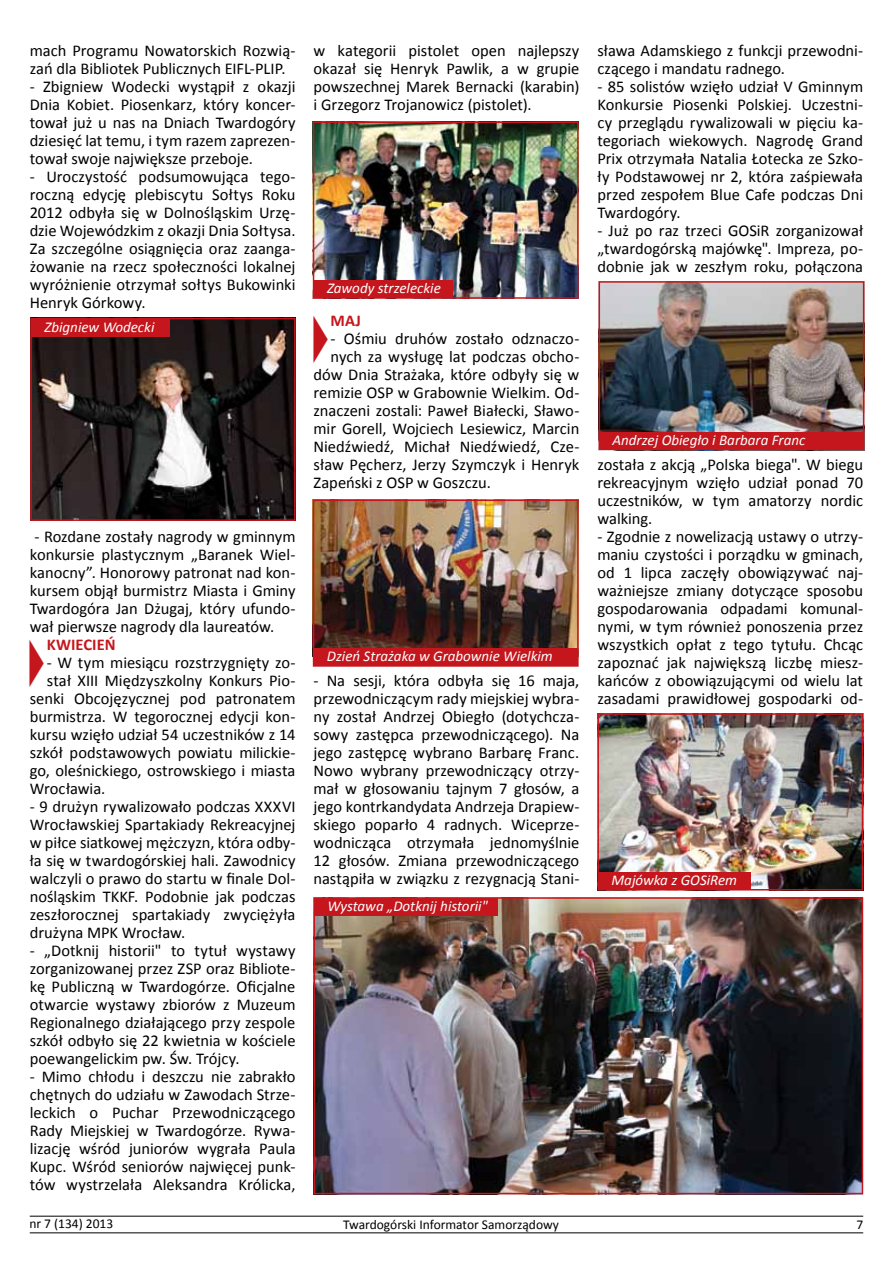
<style>
.page{position:relative;width:893px;height:1263px;background:#fff}
.page>*{position:absolute;margin:0;border:0;box-sizing:border-box;transform-origin:0 0}
.t1{font:66.75px "Arial";color:#c4161c;scale:.3 1}
.t2{font:16.5px/18px "Calibri";color:#000;text-align:justify}
.t3{font:700 16.5px "Calibri";letter-spacing:.005em;color:#c4161c}
.t4{font:italic 15px "Calibri";color:#fff}
.t5{font:13.5px "Calibri";color:#000}
</style>
<div class="page">
<img style="left:33px;top:321px;width:260px;height:197px">
<div style="left:30px;top:318px;width:266px;height:203px;border:2px solid #c4161c"></div>
<img style="left:317px;top:900px;width:543px;height:291px">
<div style="left:314px;top:897px;width:549px;height:297px;border:2px solid #c4161c"></div>
<img style="left:602px;top:284px;width:259px;height:148px">
<div style="left:599px;top:281px;width:265px;height:169px;border:2px solid #c4161c"></div>
<img style="left:316px;top:125px;width:260px;height:171px">
<div style="left:313px;top:122px;width:266px;height:177px;border:2px solid #c4161c"></div>
<img style="left:316px;top:503px;width:260px;height:145px">
<div style="left:313px;top:500px;width:266px;height:167px;border:2px solid #c4161c"></div>
<img style="left:600px;top:716px;width:260px;height:171px">
<div style="left:597px;top:713px;width:266px;height:177px;border:2px solid #c4161c"></div>
<div style="left:32px;top:319px;width:138px;height:18px;background:#c4161c"></div>
<div style="left:314px;top:281px;width:139px;height:17px;background:#c4161c"></div>
<div style="left:314px;top:648px;width:263px;height:17px;background:#c4161c"></div>
<div style="left:600px;top:432px;width:264px;height:17px;background:#c4161c"></div>
<div style="left:599px;top:872px;width:151px;height:17px;background:#c4161c"></div>
<div style="left:315px;top:898px;width:183px;height:17px;background:#c4161c"></div>
<hr style="left:30px;top:1232px;width:833px;height:1px;background:#000">
<hr style="left:30px;top:1216px;width:833px;height:1px;background:#000">
<p class="t2" style="left:30px;top:42px;width:267px">mach Programu Nowatorskich Rozwią&shy;zań dla Bibliotek Publicznych EIFL-PLIP.</p>
<p class="t2" style="left:30px;top:78px;width:267px">- Zbigniew Wodecki wystąpił z okazji Dnia Kobiet. Piosenkarz, który koncer&shy;tował już u nas na Dniach Twardogóry dziesięć lat temu, i tym razem zaprezen&shy;tował swoje największe przeboje.</p>
<p class="t2" style="left:30px;top:168px;width:267px">- Uroczystość podsumowująca tego&shy;roczną edycję plebiscytu Sołtys Roku 2012 odbyła się w Dolnośląskim Urzę&shy;dzie Wojewódzkim z okazji Dnia Sołtysa.<br>Za szczególne osiągnięcia oraz zaanga&shy;żowanie na rzecz społeczności lokalnej wyróżnienie otrzymał sołtys Bukowinki Henryk Górkowy.</p>
<p class="t4" style="left:44px;top:317px;width:112px">Zbigniew Wodecki</p>
<p class="t2" style="left:30px;top:528px;width:267px">- Rozdane zostały nagrody w gminnym konkursie plastycznym „Baranek Wiel&shy;kanocny”. Honorowy patronat nad kon&shy;kursem objął burmistrz Miasta i Gminy Twardogóra Jan Dżugaj, który ufundo&shy;wał pierwsze nagrody dla laureatów.</p>
<h1 class="t1" style="left:27px;top:619px;width:68px">►</h1>
<p class="t3" style="left:47px;top:634px;width:54px">KWIECIEŃ</p>
<p class="t2" style="left:47px;top:654px;width:250px">- W tym miesiącu rozstrzygnięty zo-</p>
<p class="t2" style="left:47px;top:672px;width:250px">stał XIII Międzyszkolny Konkurs Pio-</p>
<p class="t2" style="left:30px;top:690px;width:267px">senki Obcojęzycznej pod patronatem</p>
<p class="t2" style="left:30px;top:708px;width:267px">burmistrza. W tegorocznej edycji kon-</p>
<p class="t2" style="left:30px;top:726px;width:267px">kursu wzięło udział 54 uczestników z 14</p>
<p class="t2" style="left:30px;top:744px;width:267px">szkół podstawowych powiatu milickie-</p>
<p class="t2" style="left:30px;top:762px;width:267px">go, oleśnickiego, ostrowskiego i miasta</p>
<p class="t2" style="left:30px;top:780px;width:77px">Wrocławia.</p>
<p class="t2" style="left:30px;top:798px;width:267px">- 9 drużyn rywalizowało podczas XXXVI Wrocławskiej Spartakiady Rekreacyjnej w piłce siatkowej mężczyzn, która odby&shy;ła się w twardogórskiej hali. Zawodnicy walczyli o prawo do startu w finale Dol&shy;nośląskim TKKF. Podobnie jak podczas zeszłorocznej spartakiady zwyciężyła drużyna MPK Wrocław.</p>
<p class="t2" style="left:30px;top:942px;width:267px">- „Dotknij historii" to tytuł wystawy zorganizowanej przez ZSP oraz Bibliote&shy;kę Publiczną w Twardogórze. Oficjalne otwarcie wystawy zbiorów z Muzeum Regionalnego działającego przy zespole szkół odbyło się 22 kwietnia w kościele poewangelickim pw. Św. Trójcy.</p>
<p class="t2" style="left:30px;top:1068px;width:267px">- Mimo chłodu i deszczu nie zabrakło chętnych do udziału w Zawodach Strze&shy;leckich o Puchar Przewodniczącego Rady Miejskiej w Twardogórze. Rywa&shy;lizację wśród juniorów wygrała Paula Kupc. Wśród seniorów najwięcej punk&shy;tów wystrzelała Aleksandra Królicka,</p>
<p class="t2" style="left:314px;top:42px;width:267px">w kategorii pistolet open najlepszy okazał się Henryk Pawlik, a w grupie powszechnej Marek Bernacki (karabin) i Grzegorz Trojanowicz (pistolet).</p>
<p class="t4" style="left:327px;top:278px;width:115px">Zawody strzeleckie</p>
<h1 class="t1" style="left:311px;top:295px;width:68px">►</h1>
<p class="t3" style="left:331px;top:310px;width:32px">MAJ</p>
<p class="t2" style="left:331px;top:330px;width:250px">- Ośmiu druhów zostało odznaczo-</p>
<p class="t2" style="left:331px;top:348px;width:250px">nych za wysługę lat podczas obcho-</p>
<p class="t2" style="left:314px;top:366px;width:267px">dów Dnia Strażaka, które odbyły się w</p>
<p class="t2" style="left:314px;top:384px;width:267px">remizie OSP w Grabownie Wielkim. Od-</p>
<p class="t2" style="left:314px;top:402px;width:267px">znaczeni zostali: Paweł Białecki, Sławo-</p>
<p class="t2" style="left:314px;top:420px;width:267px">mir Gorell, Wojciech Lesiewicz, Marcin</p>
<p class="t2" style="left:314px;top:438px;width:267px">Niedźwiedź, Michał Niedźwiedź, Cze-</p>
<p class="t2" style="left:314px;top:456px;width:267px">sław Pęcherz, Jerzy Szymczyk i Henryk</p>
<p class="t2" style="left:314px;top:474px;width:179px">Zapeński z OSP w Goszczu.</p>
<p class="t4" style="left:327px;top:646px;width:228px">Dzień Strażaka w Grabownie Wielkim</p>
<p class="t2" style="left:314px;top:672px;width:267px">- Na sesji, która odbyła się 16 maja, przewodniczącym rady miejskiej wybra&shy;ny został Andrzej Obiegło (dotychcza&shy;sowy zastępca przewodniczącego). Na jego zastępcę wybrano Barbarę Franc.<br>Nowo wybrany przewodniczący otrzy&shy;mał w głosowaniu tajnym 7 głosów, a jego kontrkandydata Andrzeja Drapiew&shy;skiego poparło 4 radnych. Wiceprze&shy;wodnicząca otrzymała jednomyślnie 12 głosów. Zmiana przewodniczącego nastąpiła w związku z rezygnacją Stani-</p>
<p class="t4" style="left:327px;top:896px;width:162px">Wystawa „Dotknij historii"</p>
<p class="t2" style="left:597px;top:42px;width:267px">sława Adamskiego z funkcji przewodni&shy;czącego i mandatu radnego.</p>
<p class="t2" style="left:597px;top:78px;width:267px">- 85 solistów wzięło udział V Gminnym Konkursie Piosenki Polskiej. Uczestni&shy;cy przeglądu rywalizowali w pięciu ka&shy;tegoriach wiekowych. Nagrodę Grand Prix otrzymała Natalia Łotecka ze Szko&shy;ły Podstawowej nr 2, która zaśpiewała przed zespołem Blue Cafe podczas Dni Twardogóry.</p>
<p class="t2" style="left:597px;top:222px;width:267px">- Już po raz trzeci GOSiR zorganizował „twardogórską majówkę". Impreza, po&shy;dobnie jak w zeszłym roku, połączona</p>
<p class="t4" style="left:612px;top:430px;width:194px">Andrzej Obiegło i Barbara Franc</p>
<p class="t2" style="left:597px;top:456px;width:267px">została z akcją „Polska biega". W biegu rekreacyjnym wzięło udział ponad 70 uczestników, w tym amatorzy nordic walking.</p>
<p class="t2" style="left:597px;top:528px;width:267px">- Zgodnie z nowelizacją ustawy o utrzy&shy;maniu czystości i porządku w gminach, od 1 lipca zaczęły obowiązywać naj&shy;ważniejsze zmiany dotyczące sposobu gospodarowania odpadami komunal&shy;nymi, w tym również ponoszenia przez wszystkich opłat z tego tytułu. Chcąc zapoznać jak największą liczbę miesz&shy;kańców z obowiązującymi od wielu lat zasadami prawidłowej gospodarki od-</p>
<p class="t4" style="left:611px;top:870px;width:127px">Majówka z GOSiRem</p>
<p class="t5" style="left:29px;top:1215px;width:85px">nr 7 (134) 2013</p>
<p class="t5" style="left:343px;top:1215px;width:217px">Twardogórski Informator Samorządowy</p>
<p class="t5" style="left:856px;top:1215px;width:8px">7</p>
</div>
